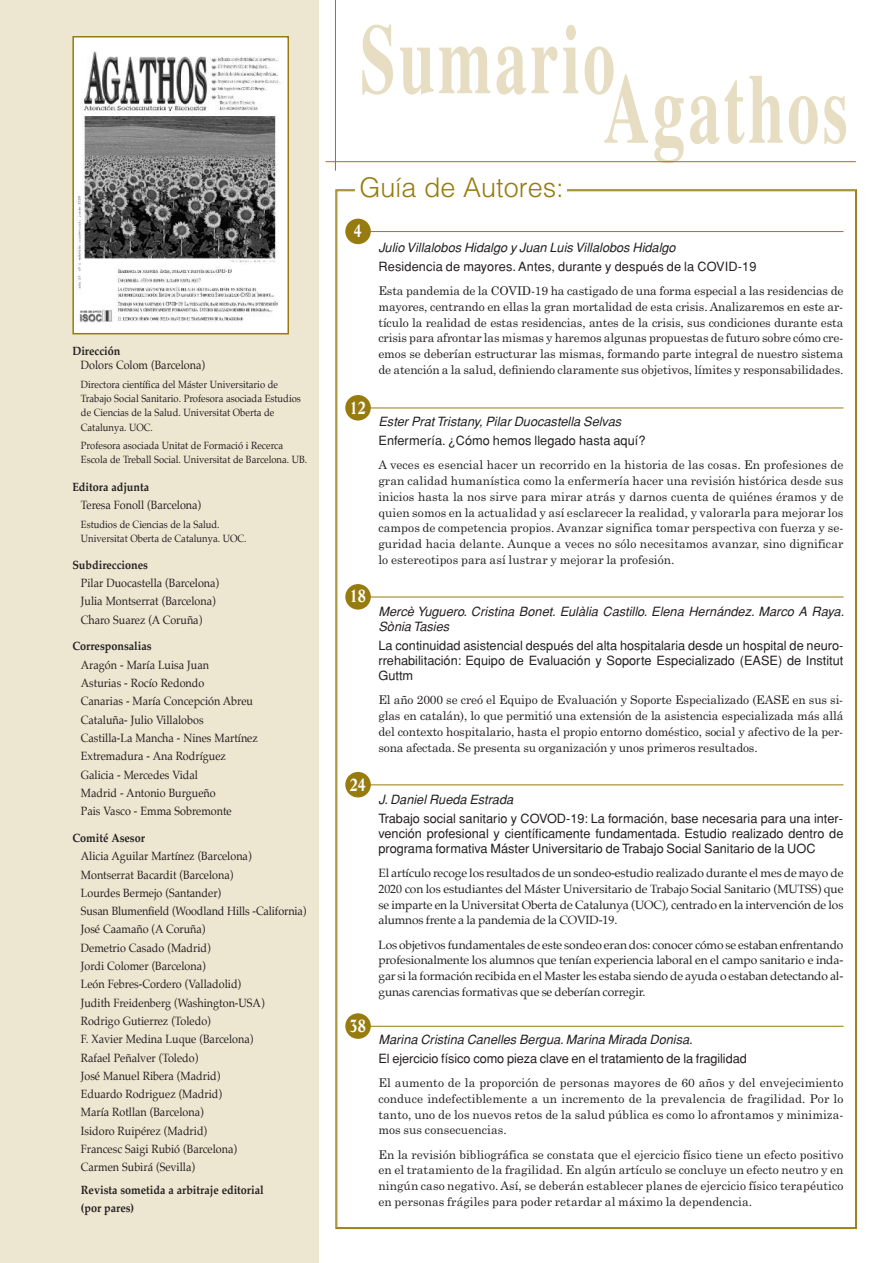
<style>
.page{position:relative;width:893px;height:1263px;background:#fff}
.page>*{position:absolute;margin:0;border:0;box-sizing:border-box;transform-origin:0 0}
.t1{font:700 99px "Times";letter-spacing:.05em;color:#e6ddc2;scale:.65 1}
.t2{font:300 27px "Helvetica";color:#977b0e}
.t3{font:700 18px "Life";color:#fff;scale:.8 1}
.t4{font:12.75px/15px "Helvetica";color:#231f20;text-align:justify}
.t5{font:italic 12.75px/15px "Helvetica";color:#231f20}
.t6{font:12px/15.8px "Century Schoolbook";letter-spacing:.005em;color:#231f20;text-align:justify}
.t7{font:12px/18.3px "Palatino";color:#231f20;scale:.9 1}
.t8{font:12px/15.8px "Palatino";color:#231f20;text-align:justify}
.t9{font:700 12px/18.3px "Palatino";color:#231f20;scale:.9 1}
.t10{font:10.5px/14.2px "Palatino";color:#231f20;scale:.9 1}
</style>
<div class="page">
<div style="left:0;top:0;width:319px;height:1263px;background:#ede6d1"></div>
<div style="left:74px;top:38px;width:213px;height:295px;background:#fff"></div>
<img style="left:76px;top:51px;width:205px;height:272px">
<div style="left:72px;top:36px;width:217px;height:298px;border:2px solid #977b0e"></div>
<hr style="left:335px;top:0;width:1px;height:171px;background:#977b0e">
<hr style="left:326px;top:161px;width:530px;height:1px;background:#977b0e">
<div style="left:345px;top:395px;width:26px;height:25px;background:#977b0e;border-radius:13px"></div>
<hr style="left:369px;top:408px;width:474px;height:1px;background:#977b0e">
<div style="left:345px;top:584px;width:26px;height:26px;background:#977b0e;border-radius:13px"></div>
<hr style="left:369px;top:597px;width:474px;height:1px;background:#977b0e">
<div style="left:345px;top:772px;width:26px;height:25px;background:#977b0e;border-radius:13px"></div>
<hr style="left:369px;top:784px;width:474px;height:1px;background:#977b0e">
<div style="left:345px;top:1013px;width:26px;height:26px;background:#977b0e;border-radius:13px"></div>
<hr style="left:369px;top:1026px;width:474px;height:1px;background:#977b0e">
<div style="left:345px;top:219px;width:26px;height:25px;background:#977b0e;border-radius:13px"></div>
<hr style="left:369px;top:231px;width:474px;height:1px;background:#977b0e">
<p class="t9" style="left:72px;top:343px;width:55px">Dirección</p>
<p class="t7" style="left:81px;top:357px;width:139px">Dolors Colom (Barcelona)</p>
<p class="t10" style="left:81px;top:378px;width:246px">Directora científica del Máster Universitario de Trabajo Social Sanitario. Profesora asociada Estudios de Ciencias de la Salud. Universitat Oberta de Catalunya. UOC.</p>
<p class="t10" style="left:81px;top:439px;width:253px">Profesora asociada Unitat de Formació i Recerca<br>Escola de Treball Social. Universitat de Barcelona. UB.</p>
<p class="t9" style="left:72px;top:478px;width:87px">Editora adjunta</p>
<p class="t7" style="left:81px;top:497px;width:135px">Teresa Fonoll (Barcelona)</p>
<p class="t10" style="left:81px;top:518px;width:186px">Estudios de Ciencias de la Salud.<br>Universitat Oberta de Catalunya. UOC.</p>
<p class="t9" style="left:72px;top:556px;width:85px">Subdirecciones</p>
<p class="t7" style="left:81px;top:575px;width:155px">Pilar Duocastella (Barcelona)<br>Julia Montserrat (Barcelona)<br>Charo Suarez (A Coruña)</p>
<p class="t9" style="left:72px;top:638px;width:89px">Corresponsalias</p>
<p class="t7" style="left:81px;top:656px;width:198px">Aragón - María Luisa Juan<br>Asturias - Rocío Redondo<br>Canarias - María Concepción Abreu<br>Cataluña- Julio Villalobos<br>Castilla-La Mancha - Nines Martínez<br>Extremadura - Ana Rodríguez<br>Galicia - Mercedes Vidal<br>Madrid - Antonio Burgueño<br>Pais Vasco - Emma Sobremonte</p>
<p class="t9" style="left:72px;top:829px;width:82px">Comité Asesor</p>
<p class="t7" style="left:81px;top:848px;width:252px">Alicia Aguilar Martínez (Barcelona)<br>Montserrat Bacardit (Barcelona)<br>Lourdes Bermejo (Santander)<br>Susan Blumenfield (Woodland Hills -California)<br>José Caamaño (A Coruña)<br>Demetrio Casado (Madrid)<br>Jordi Colomer (Barcelona)<br>León Febres-Cordero (Valladolid)<br>Judith Freidenberg (Washington-USA)<br>Rodrigo Gutierrez (Toledo)<br>F. Xavier Medina Luque (Barcelona)<br>Rafael Peñalver (Toledo)<br>José Manuel Ribera (Madrid)<br>Eduardo Rodriguez (Madrid)<br>María Rotllan (Barcelona)<br>Isidoro Ruipérez (Madrid)<br>Francesc Saigi Rubió (Barcelona)<br>Carmen Subirá (Sevilla)</p>
<p class="t9" style="left:81px;top:1181px;width:205px">Revista sometida a arbitraje editorial (por pares)</p>
<h1 class="t1" style="left:360px;top:1px;width:394px">Sumario</h1>
<h1 class="t1" style="left:603px;top:51px;width:378px">Agathos</h1>
<h2 class="t2" style="left:360px;top:164px;width:206px">Guía de Autores:</h2>
<h3 class="t3" style="left:354px;top:224px;width:12px">4</h3>
<h3 class="t3" style="left:350px;top:400px;width:22px">12</h3>
<h3 class="t3" style="left:350px;top:588px;width:22px">18</h3>
<h3 class="t3" style="left:350px;top:777px;width:22px">24</h3>
<h3 class="t3" style="left:350px;top:1018px;width:22px">38</h3>
<p class="t5" style="left:378px;top:240px;width:299px">Julio Villalobos Hidalgo y Juan Luis Villalobos Hidalgo</p>
<p class="t4" style="left:378px;top:259px;width:380px">Residencia de mayores. Antes, durante y después de la COVID-19</p>
<p class="t6" style="left:378px;top:283px;width:466px">Esta pandemia de la COVID-19 ha castigado de una forma especial a las residencias de mayores, centrando en ellas la gran mortalidad de esta crisis. Analizaremos en este ar&shy;tículo la realidad de estas residencias, antes de la crisis, sus condiciones durante esta crisis para afrontar las mismas y haremos algunas propuestas de futuro sobre cómo cre&shy;emos se deberían estructurar las mismas, formando parte integral de nuestro sistema de atención a la salud, definiendo claramente sus objetivos, límites y responsabilidades.</p>
<p class="t5" style="left:378px;top:414px;width:244px">Ester Prat Tristany, Pilar Duocastella Selvas</p>
<p class="t4" style="left:378px;top:433px;width:269px">Enfermería. ¿Cómo hemos llegado hasta aquí?</p>
<p class="t6" style="left:378px;top:457px;width:467px">A veces es esencial hacer un recorrido en la historia de las cosas. En profesiones de gran calidad humanística como la enfermería hacer una revisión histórica desde sus inicios hasta la nos sirve para mirar atrás y darnos cuenta de quiénes éramos y de quien somos en la actualidad y así esclarecer la realidad, y valorarla para mejorar los campos de competencia propios. Avanzar significa tomar perspectiva con fuerza y se&shy;guridad hacia delante. Aunque a veces no sólo necesitamos avanzar, sino dignificar lo estereotipos para así lustrar y mejorar la profesión.</p>
<p class="t5" style="left:378px;top:604px;width:467px">Mercè Yuguero. Cristina Bonet. Eulàlia Castillo. Elena Hernández. Marco A Raya.<br>Sònia Tasies</p>
<p class="t4" style="left:378px;top:638px;width:466px">La continuidad asistencial después del alta hospitalaria desde un hospital de neuro&shy;rrehabilitación: Equipo de Evaluación y Soporte Especializado (EASE) de Institut Guttm</p>
<p class="t6" style="left:378px;top:692px;width:466px">El año 2000 se creó el Equipo de Evaluación y Soporte Especializado (EASE en sus si&shy;glas en catalán), lo que permitió una extensión de la asistencia especializada más allá del contexto hospitalario, hasta el propio entorno doméstico, social y afectivo de la per&shy;sona afectada. Se presenta su organización y unos primeros resultados.</p>
<p class="t5" style="left:378px;top:792px;width:136px">J. Daniel Rueda Estrada</p>
<p class="t4" style="left:378px;top:811px;width:466px">Trabajo social sanitario y COVOD-19: La formación, base necesaria para una inter&shy;vención profesional y científicamente fundamentada. Estudio realizado dentro de programa formativa Máster Universitario de Trabajo Social Sanitario de la UOC</p>
<p class="t8" style="left:378px;top:866px;width:466px">El artículo recoge los resultados de un sondeo-estudio realizado durante el mes de mayo de 2020 con los estudiantes del Máster Universitario de Trabajo Social Sanitario (MUTSS) que se imparte en la Universitat Oberta de Catalunya (UOC), centrado en la intervención de los alumnos frente a la pandemia de la COVID-19.</p>
<p class="t8" style="left:378px;top:937px;width:466px">Los objetivos fundamentales de este sondeo eran dos: conocer cómo se estaban enfrentando profesionalmente los alumnos que tenían experiencia laboral en el campo sanitario e inda&shy;gar si la formación recibida en el Master les estaba siendo de ayuda o estaban detectando al&shy;gunas carencias formativas que se deberían corregir.</p>
<p class="t5" style="left:378px;top:1032px;width:316px">Marina Cristina Canelles Bergua. Marina Mirada Donisa.</p>
<p class="t4" style="left:378px;top:1051px;width:370px">El ejercicio físico como pieza clave en el tratamiento de la fragilidad</p>
<p class="t6" style="left:378px;top:1075px;width:467px">El aumento de la proporción de personas mayores de 60 años y del envejecimiento conduce indefectiblemente a un incremento de la prevalencia de fragilidad. Por lo tanto, uno de los nuevos retos de la salud pública es como lo afrontamos y minimiza&shy;mos sus consecuencias.</p>
<p class="t6" style="left:378px;top:1147px;width:466px">En la revisión bibliográfica se constata que el ejercicio físico tiene un efecto positivo en el tratamiento de la fragilidad. En algún artículo se concluye un efecto neutro y en ningún caso negativo. Así, se deberán establecer planes de ejercicio físico terapéutico en personas frágiles para poder retardar al máximo la dependencia.</p>
</div>
